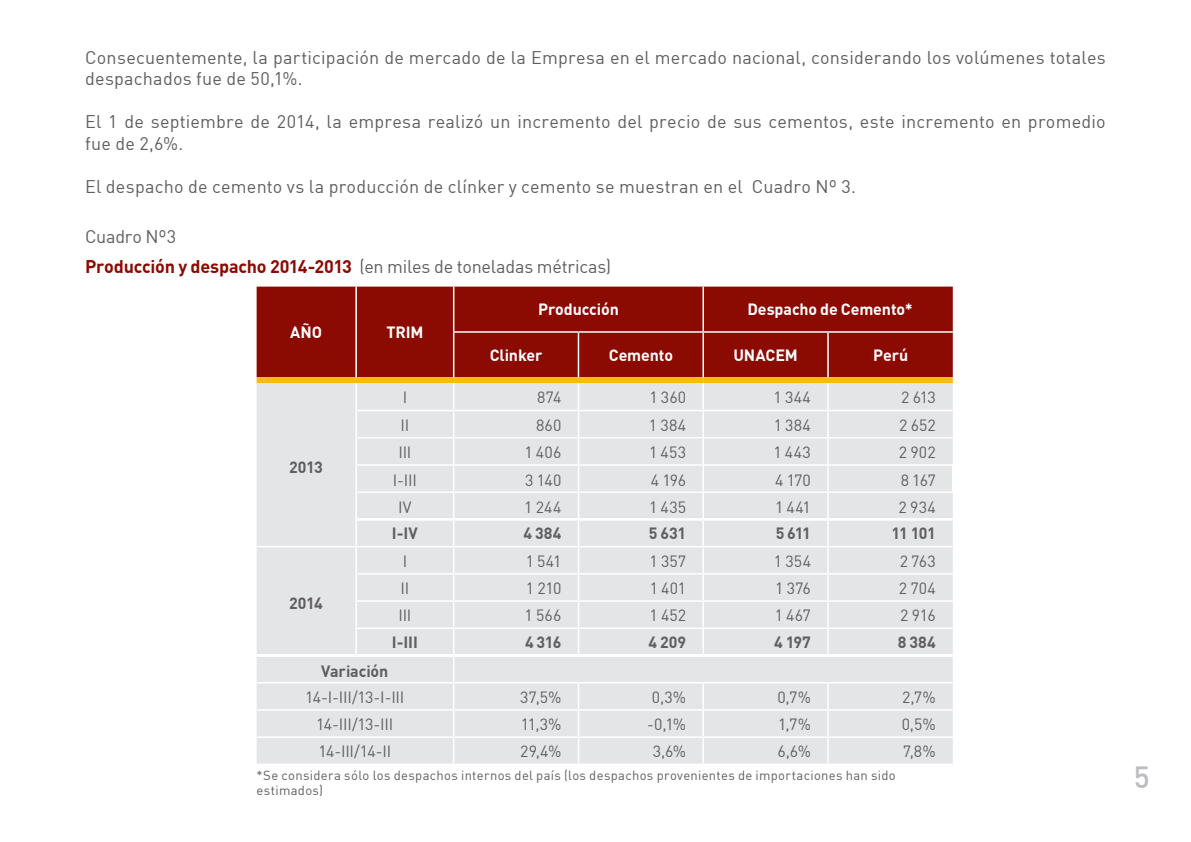
<style>
.page{position:relative;width:1191px;height:842px;background:#fff}
.page>*{position:absolute;margin:0;border:0;box-sizing:border-box;transform-origin:0 0}
.t1{font:500 30px "DIN";color:#bcbdc0}
.parrafo_completo{font:18px/21.6px "DIN";letter-spacing:.01em;color:#5f5f62}
.titulo_cuadros{font:700 18px "DIN Pro";letter-spacing:-.01em;color:#8b0a02}
.titulo_cuadros-2{font:18px "DIN";letter-spacing:-.01em;color:#5f5f62}
.titulo_cuadros-3{font:16px "DIN";letter-spacing:-.005em;color:#5f5f62}
.titulo_cuadros-4{font:700 16px "DIN Pro";letter-spacing:-.005em;color:#fff}
.titulo_cuadros-5{font:700 16px "DIN Pro";letter-spacing:-.01em;color:#5f5f62}
.titulo_cuadros-6{font:13px/15.6px "DIN";letter-spacing:.025em;color:#5f5f62}
.s1{font-family:"DIN";font-weight:400;color:#5f5f62}
</style>
<div class="page">
<svg style="left:257px;top:287px;width:696px;height:477px;background:#d4bcba"></svg>
<hr style="left:355px;top:491px;width:99px;height:2px;background:#fff">
<hr style="left:454px;top:491px;width:124px;height:2px;background:#fff">
<hr style="left:578px;top:491px;width:125px;height:2px;background:#fff">
<hr style="left:703px;top:491px;width:125px;height:2px;background:#fff">
<hr style="left:828px;top:491px;width:125px;height:2px;background:#fff">
<hr style="left:357px;top:518px;width:97px;height:3px;background:#fff">
<hr style="left:454px;top:518px;width:124px;height:3px;background:#fff">
<hr style="left:578px;top:518px;width:125px;height:3px;background:#fff">
<hr style="left:703px;top:518px;width:125px;height:3px;background:#fff">
<hr style="left:828px;top:518px;width:124px;height:3px;background:#fff">
<p class="parrafo_completo" style="left:85px;top:46px;width:1022px">Consecuentemente, la participación de mercado de la Empresa en el mercado nacional, considerando los volúmenes totales despachados fue de 50,1%.</p>
<p class="parrafo_completo" style="left:85px;top:111px;width:1022px">El 1 de septiembre de 2014, la empresa realizó un incremento del precio de sus cementos, este incremento en promedio fue de 2,6%.</p>
<p class="parrafo_completo" style="left:85px;top:176px;width:772px">El despacho de cemento vs la producción de clínker y cemento se muestran en el Cuadro Nº 3.</p>
<p class="titulo_cuadros-2" style="left:85px;top:225px;width:93px">Cuadro Nº3</p>
<p class="titulo_cuadros" style="left:85px;top:254px;width:527px">Producción y despacho 2014-2013 <span class="s1">(en miles de toneladas métricas)</span></p>
<p class="titulo_cuadros-4" style="left:290px;top:322px;width:33px">AÑO</p>
<p class="titulo_cuadros-4" style="left:386px;top:322px;width:39px">TRIM</p>
<p class="titulo_cuadros-4" style="left:538px;top:299px;width:82px">Producción</p>
<p class="titulo_cuadros-4" style="left:747px;top:299px;width:167px">Despacho de Cemento*</p>
<p class="titulo_cuadros-4" style="left:490px;top:345px;width:54px">Clinker</p>
<p class="titulo_cuadros-4" style="left:608px;top:345px;width:66px">Cemento</p>
<p class="titulo_cuadros-4" style="left:733px;top:345px;width:66px">UNACEM</p>
<p class="titulo_cuadros-4" style="left:873px;top:345px;width:37px">Perú</p>
<p class="titulo_cuadros-5" style="left:289px;top:456px;width:35px">2013</p>
<p class="titulo_cuadros-5" style="left:289px;top:592px;width:35px">2014</p>
<p class="titulo_cuadros-3" style="left:403px;top:388px;width:6px">I</p>
<p class="titulo_cuadros-3" style="left:537px;top:388px;width:26px">874</p>
<p class="titulo_cuadros-3" style="left:649px;top:388px;width:38px">1 360</p>
<p class="titulo_cuadros-3" style="left:773px;top:388px;width:39px">1 344</p>
<p class="titulo_cuadros-3" style="left:901px;top:388px;width:36px">2 613</p>
<p class="titulo_cuadros-3" style="left:400px;top:415px;width:10px">II</p>
<p class="titulo_cuadros-3" style="left:536px;top:415px;width:27px">860</p>
<p class="titulo_cuadros-3" style="left:649px;top:415px;width:39px">1 384</p>
<p class="titulo_cuadros-3" style="left:773px;top:415px;width:39px">1 384</p>
<p class="titulo_cuadros-3" style="left:899px;top:415px;width:38px">2 652</p>
<p class="titulo_cuadros-3" style="left:398px;top:442px;width:14px">III</p>
<p class="titulo_cuadros-3" style="left:524px;top:442px;width:39px">1 406</p>
<p class="titulo_cuadros-3" style="left:649px;top:442px;width:39px">1 453</p>
<p class="titulo_cuadros-3" style="left:773px;top:442px;width:39px">1 443</p>
<p class="titulo_cuadros-3" style="left:899px;top:442px;width:38px">2 902</p>
<p class="titulo_cuadros-3" style="left:393px;top:471px;width:26px">I-III</p>
<p class="titulo_cuadros-3" style="left:525px;top:471px;width:38px">3 140</p>
<p class="titulo_cuadros-3" style="left:651px;top:471px;width:37px">4 196</p>
<p class="titulo_cuadros-3" style="left:775px;top:471px;width:37px">4 170</p>
<p class="titulo_cuadros-3" style="left:900px;top:471px;width:37px">8 167</p>
<p class="titulo_cuadros-3" style="left:398px;top:498px;width:15px">IV</p>
<p class="titulo_cuadros-3" style="left:524px;top:498px;width:39px">1 244</p>
<p class="titulo_cuadros-3" style="left:649px;top:498px;width:39px">1 435</p>
<p class="titulo_cuadros-3" style="left:775px;top:498px;width:37px">1 441</p>
<p class="titulo_cuadros-3" style="left:898px;top:498px;width:39px">2 934</p>
<p class="titulo_cuadros-5" style="left:392px;top:523px;width:27px">I-IV</p>
<p class="titulo_cuadros-5" style="left:523px;top:523px;width:40px">4 384</p>
<p class="titulo_cuadros-5" style="left:649px;top:523px;width:39px">5 631</p>
<p class="titulo_cuadros-5" style="left:775px;top:523px;width:37px">5 611</p>
<p class="titulo_cuadros-5" style="left:891px;top:523px;width:46px">11 101</p>
<p class="titulo_cuadros-3" style="left:403px;top:551px;width:6px">I</p>
<p class="titulo_cuadros-3" style="left:525px;top:551px;width:37px">1 541</p>
<p class="titulo_cuadros-3" style="left:649px;top:551px;width:38px">1 357</p>
<p class="titulo_cuadros-3" style="left:774px;top:551px;width:39px">1 354</p>
<p class="titulo_cuadros-3" style="left:899px;top:551px;width:38px">2 763</p>
<p class="titulo_cuadros-3" style="left:400px;top:578px;width:10px">II</p>
<p class="titulo_cuadros-3" style="left:526px;top:578px;width:37px">1 210</p>
<p class="titulo_cuadros-3" style="left:649px;top:578px;width:38px">1 401</p>
<p class="titulo_cuadros-3" style="left:775px;top:578px;width:37px">1 376</p>
<p class="titulo_cuadros-3" style="left:899px;top:578px;width:38px">2 704</p>
<p class="titulo_cuadros-3" style="left:398px;top:605px;width:14px">III</p>
<p class="titulo_cuadros-3" style="left:524px;top:605px;width:38px">1 566</p>
<p class="titulo_cuadros-3" style="left:649px;top:605px;width:38px">1 452</p>
<p class="titulo_cuadros-3" style="left:774px;top:605px;width:38px">1 467</p>
<p class="titulo_cuadros-3" style="left:900px;top:605px;width:37px">2 916</p>
<p class="titulo_cuadros-5" style="left:392px;top:631px;width:27px">I-III</p>
<p class="titulo_cuadros-5" style="left:525px;top:631px;width:38px">4 316</p>
<p class="titulo_cuadros-5" style="left:648px;top:631px;width:39px">4 209</p>
<p class="titulo_cuadros-5" style="left:774px;top:631px;width:38px">4 197</p>
<p class="titulo_cuadros-5" style="left:897px;top:631px;width:40px">8 384</p>
<p class="titulo_cuadros-5" style="left:321px;top:661px;width:69px">Variación</p>
<p class="titulo_cuadros-3" style="left:305px;top:687px;width:101px">14-I-III/13-I-III</p>
<p class="titulo_cuadros-3" style="left:520px;top:687px;width:43px">37,5%</p>
<p class="titulo_cuadros-3" style="left:652px;top:687px;width:36px">0,3%</p>
<p class="titulo_cuadros-3" style="left:777px;top:687px;width:35px">0,7%</p>
<p class="titulo_cuadros-3" style="left:902px;top:687px;width:35px">2,7%</p>
<p class="titulo_cuadros-3" style="left:316px;top:714px;width:79px">14-III/13-III</p>
<p class="titulo_cuadros-3" style="left:521px;top:714px;width:42px">11,3%</p>
<p class="titulo_cuadros-3" style="left:647px;top:714px;width:40px">-0,1%</p>
<p class="titulo_cuadros-3" style="left:778px;top:714px;width:34px">1,7%</p>
<p class="titulo_cuadros-3" style="left:901px;top:714px;width:36px">0,5%</p>
<p class="titulo_cuadros-3" style="left:318px;top:741px;width:74px">14-III/14-II</p>
<p class="titulo_cuadros-3" style="left:520px;top:741px;width:43px">29,4%</p>
<p class="titulo_cuadros-3" style="left:653px;top:741px;width:35px">3,6%</p>
<p class="titulo_cuadros-3" style="left:777px;top:741px;width:35px">6,6%</p>
<p class="titulo_cuadros-3" style="left:902px;top:741px;width:35px">7,8%</p>
<p class="titulo_cuadros-6" style="left:257px;top:767px;width:640px">*Se considera sólo los despachos internos del país (los despachos provenientes de importaciones han sido estimados)</p>
<h1 class="t1" style="left:1133px;top:758px;width:17px">5</h1>
</div>
